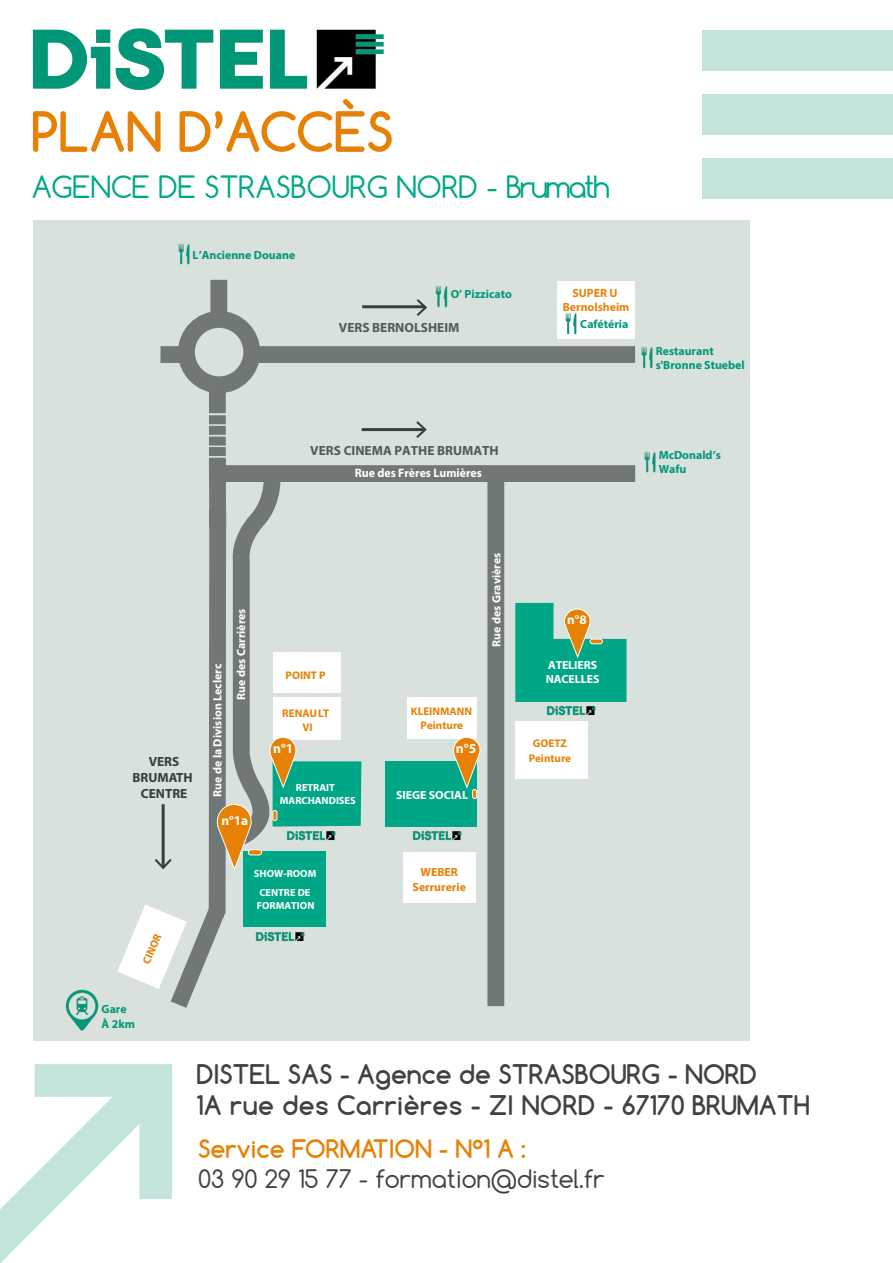
<style>
.page{position:relative;width:893px;height:1263px;background:#fff}
.page>*{position:absolute;margin:0;border:0;box-sizing:border-box;transform-origin:0 0}
.t1{font:700 52.2px "Comfortaa";color:#e78106}
.t2{font:28.95px "Comfortaa";color:#00a886}
.t3{font:700 25.5px/30.6px "Comfortaa";color:#414042}
.t4{font:24px "Comfortaa";color:#414042}
.t5{font:700 24px "Comfortaa";color:#e78106}
.t6{font:700 13.65px "Myriad Pro";color:#fff}
.t7{font:700 13.35px "Myriad Pro";color:#56595a}
.t8{font:700 13.35px/16px "Myriad Pro";color:#3a3d3f;text-align:center}
.t9{font:700 13.35px "Myriad Pro";color:#fff}
.t10{font:700 13.05px "Myriad Pro";color:#fff}
.t11{font:700 12.3px "Myriad Pro";color:#fff}
.t12{font:700 11.85px/14.4px "Myriad Pro";color:#009879}
.t13{font:700 11.85px/23.7px "Myriad Pro";color:#fff}
.t14{font:700 11.85px/14.2px "Myriad Pro";color:#e78106;text-align:center}
.t15{font:700 11.1px/13.4px "Myriad Pro";color:#e78106;text-align:center}
.t16{font:700 10.35px/13.4px "Myriad Pro";color:#fff}
</style>
<div class="page">
<div style="left:33px;top:220px;width:717px;height:821px;background:#d8e1db"></div>
<svg style="left:154px;top:279px;width:481px;height:582px"></svg>
<svg style="left:157px;top:457px;width:479px;height:551px"></svg>
<div style="left:403px;top:853px;width:73px;height:50px;background:#fff"></div>
<svg style="left:117px;top:904px;width:70px;height:85px"></svg>
<div style="left:515px;top:722px;width:73px;height:57px;background:#fff"></div>
<div style="left:407px;top:697px;width:69px;height:42px;background:#fff"></div>
<div style="left:273px;top:697px;width:67px;height:43px;background:#fff"></div>
<div style="left:273px;top:653px;width:67px;height:40px;background:#fff"></div>
<div style="left:557px;top:281px;width:78px;height:58px;background:#fff"></div>
<img style="left:565px;top:313px;width:12px;height:22px">
<img style="left:644px;top:452px;width:12px;height:21px">
<img style="left:65px;top:989px;width:34px;height:42px">
<img style="left:635px;top:346px;width:18px;height:23px">
<img style="left:178px;top:244px;width:12px;height:21px">
<img style="left:430px;top:285px;width:23px;height:23px">
<div style="left:243px;top:851px;width:83px;height:76px;background:#00a786"></div>
<svg style="left:214px;top:804px;width:39px;height:67px"></svg>
<svg style="left:248px;top:849px;width:14px;height:6px"></svg>
<svg style="left:268px;top:737px;width:93px;height:89px"></svg>
<svg style="left:273px;top:810px;width:4px;height:11px"></svg>
<svg style="left:515px;top:603px;width:111px;height:99px"></svg>
<div style="left:385px;top:761px;width:92px;height:65px;background:#00a786"></div>
<svg style="left:451px;top:737px;width:29px;height:52px"></svg>
<svg style="left:472px;top:789px;width:5px;height:10px"></svg>
<hr style="left:162px;top:804px;width:3px;height:63px;background:#3a3d3f">
<svg style="left:155px;top:859px;width:17px;height:10px"></svg>
<hr style="left:362px;top:305px;width:63px;height:3px;background:#3a3d3f">
<svg style="left:417px;top:299px;width:10px;height:17px"></svg>
<hr style="left:362px;top:428px;width:62px;height:3px;background:#3a3d3f">
<svg style="left:416px;top:421px;width:11px;height:17px"></svg>
<img style="left:32px;top:28px;width:352px;height:62px">
<img style="left:545px;top:704px;width:51px;height:12px">
<img style="left:412px;top:830px;width:50px;height:11px">
<img style="left:285px;top:829px;width:51px;height:12px">
<img style="left:255px;top:931px;width:51px;height:11px">
<svg style="left:0;top:1064px;width:172px;height:199px"></svg>
<div style="left:702px;top:158px;width:191px;height:40px;background:#c2e4dc"></div>
<div style="left:702px;top:30px;width:191px;height:40px;background:#c2e4dc"></div>
<div style="left:702px;top:94px;width:191px;height:40px;background:#c2e4dc"></div>
<h1 class="t1" style="left:31px;top:99px;width:364px">PLAN D’ACCÈS</h1>
<h2 class="t2" style="left:32px;top:169px;width:580px">AGENCE DE STRASBOURG NORD - Brumath</h2>
<p class="t12" style="left:193px;top:247px;width:104px">L’Ancienne Douane</p>
<p class="t12" style="left:451px;top:286px;width:63px">O’ Pizzicato</p>
<p class="t7" style="left:339px;top:319px;width:122px">VERS BERNOLSHEIM</p>
<p class="t14" style="left:563px;top:285px;width:68px">SUPER U<br>Bernolsheim</p>
<p class="t12" style="left:580px;top:317px;width:50px">Cafétéria</p>
<p class="t12" style="left:656px;top:343px;width:91px">Restaurant s'Bronne Stuebel</p>
<p class="t7" style="left:310px;top:441px;width:190px">VERS CINEMA PATHE BRUMATH</p>
<p class="t11" style="left:355px;top:465px;width:129px">Rue des Frères Lumières</p>
<p class="t8" style="left:132px;top:753px;width:62px">VERS<br>BRUMATH<br>CENTRE</p>
<p class="t15" style="left:139px;top:961px;width:33px;rotate:-67deg">CINOR</p>
<p class="t12" style="left:102px;top:1001px;width:35px">Gare<br>À 2km</p>
<p class="t13" style="left:205px;top:700px;width:93px;text-indent:-97px;rotate:-90deg">Rue de la Division Leclerc<br>Rue des Carrières</p>
<p class="t9" style="left:221px;top:811px;width:29px">n°1a</p>
<p class="t15" style="left:286px;top:668px;width:41px">POINT P</p>
<p class="t15" style="left:282px;top:707px;width:48px">RENAULT<br>VI</p>
<p class="t6" style="left:273px;top:739px;width:22px">n°1</p>
<p class="t16" style="left:280px;top:781px;width:77px;line-height:12.5px;text-align:center">RETRAIT<br>MARCHANDISES</p>
<p class="t16" style="left:254px;top:867px;width:64px">SHOW-ROOM</p>
<p class="t16" style="left:257px;top:885px;width:59px">CENTRE DE<br>FORMATION</p>
<p class="t13" style="left:484px;top:647px;width:95px;rotate:-90deg">Rue des Gravières</p>
<p class="t15" style="left:411px;top:704px;width:63px">KLEINMANN<br>Peinture</p>
<p class="t6" style="left:456px;top:740px;width:22px">n°5</p>
<p class="t13" style="left:396px;top:783px;width:74px">SIEGE SOCIAL</p>
<p class="t14" style="left:413px;top:865px;width:55px">WEBER<br>Serrurerie</p>
<p class="t10" style="left:567px;top:611px;width:21px">n°8</p>
<p class="t13" style="left:546px;top:658px;width:55px;line-height:13.2px">ATELIERS<br>NACELLES</p>
<p class="t15" style="left:529px;top:736px;width:44px;line-height:14.9px">GOETZ<br>Peinture</p>
<p class="t12" style="left:659px;top:447px;width:64px">McDonald’s<br>Wafu</p>
<h3 class="t3" style="left:196px;top:1059px;width:615px">DISTEL SAS - Agence de STRASBOURG - NORD<br>1A rue des Carrières - ZI NORD - 67170 BRUMATH</h3>
<h3 class="t5" style="left:198px;top:1134px;width:329px">Service FORMATION - N°1 A :</h3>
<h3 class="t4" style="left:198px;top:1164px;width:408px">03 90 29 15 77 - formation@distel.fr</h3>
</div>
